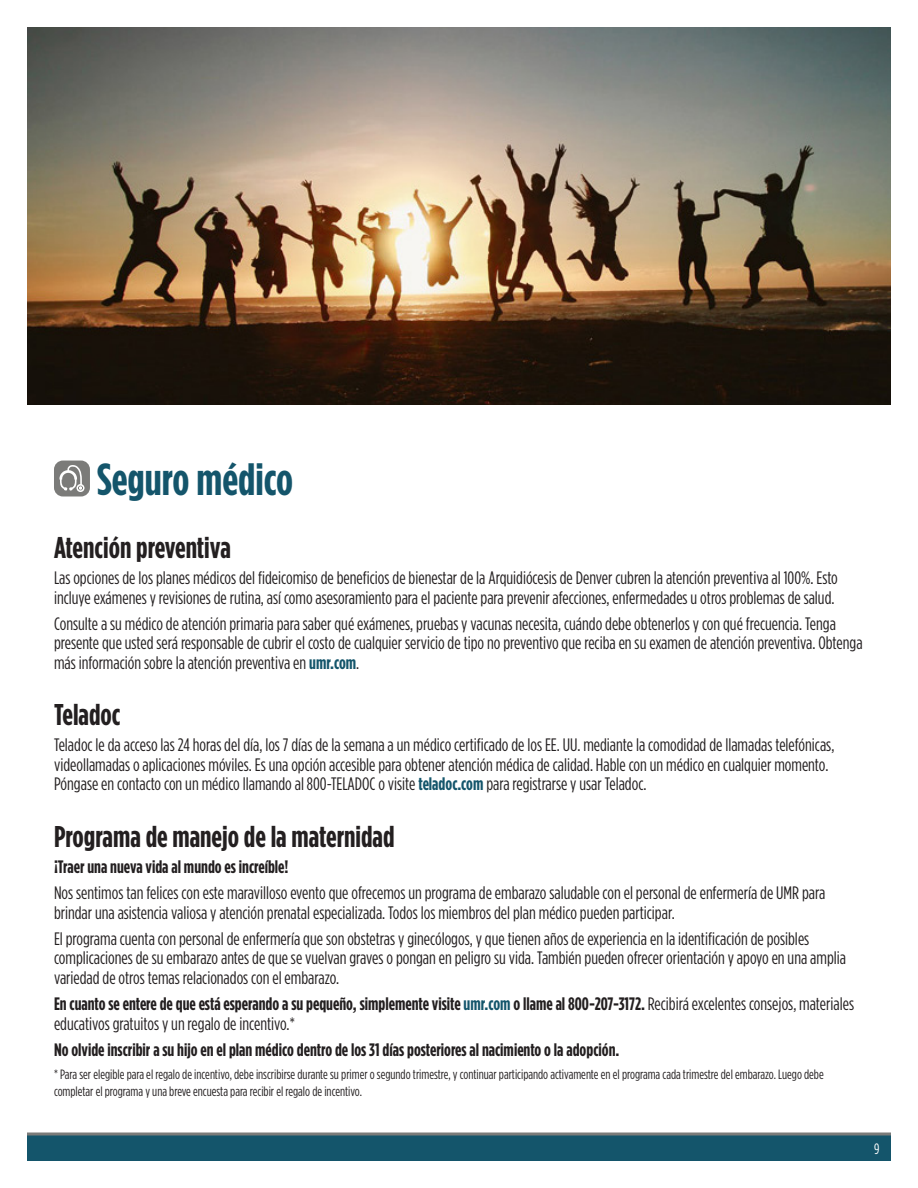
<style>
.page{position:relative;width:918px;height:1188px;background:#fff}
.page>*{position:absolute;margin:0;border:0;box-sizing:border-box;transform-origin:0 0}
.Section_Title{font:700 45px "Gotham Condensed";color:#14556b}
.Subhead{font:700 30px "Gotham Condensed";color:#231f20}
.Body{font:18px/19.5px "Gotham Condensed";color:#231f20}
.Bullets-black{font:18px/19.5px "Gotham Condensed";color:#231f20}
.Body-2{font:700 18px/19.5px "Gotham Condensed";color:#231f20}
.t1{font:15px "Gotham Condensed";color:#fff}
.Note{font:13.5px/16.5px "Gotham Condensed";color:#231f20}
.s1{font-weight:700;color:#14556b}
.s2{color:#14556b}
.s3{font-weight:400}
</style>
<div class="page">
<div style="left:27px;top:1134px;width:864px;height:27px;background:#14556b"></div>
<svg style="left:27px;top:1132px;width:864px;height:4px;background:#7e8687"></svg>
<div style="left:54px;top:461px;width:36px;height:35px;background:#7b7b79;border-radius:9px"></div>
<svg style="left:59px;top:465px;width:26px;height:27px"></svg>
<img style="left:27px;top:27px;width:864px;height:378px">
<p class="Section_Title" style="left:97px;top:453px;width:198px">Seguro médico</p>
<p class="Subhead" style="left:54px;top:530px;width:178px">Atención preventiva</p>
<p class="Body" style="left:54px;top:568px;width:785px">Las opciones de los planes médicos del fideicomiso de beneficios de bienestar de la Arquidiócesis de Denver cubren la atención preventiva al 100%. Esto incluye exámenes y revisiones de rutina, así como asesoramiento para el paciente para prevenir afecciones, enfermedades u otros problemas de salud.</p>
<p class="Body" style="left:54px;top:614px;width:810px">Consulte a su médico de atención primaria para saber qué exámenes, pruebas y vacunas necesita, cuándo debe obtenerlos y con qué frecuencia. Tenga presente que usted será responsable de cubrir el costo de cualquier servicio de tipo no preventivo que reciba en su examen de atención preventiva. Obtenga más información sobre la atención preventiva en <span class="s1">umr.com</span>.</p>
<p class="Subhead" style="left:54px;top:697px;width:68px">Teladoc</p>
<p class="Bullets-black" style="left:54px;top:735px;width:782px">Teladoc le da acceso las 24 horas del día, los 7 días de la semana a un médico certificado de los EE. UU. mediante la comodidad de llamadas telefónicas, videollamadas o aplicaciones móviles. Es una opción accesible para obtener atención médica de calidad. Hable con un médico en cualquier momento.<br>Póngase en contacto con un médico llamando al 800-TELADOC o visite <span class="s1">teladoc.com</span> para registrarse y usar Teladoc.</p>
<p class="Subhead" style="left:54px;top:819px;width:342px">Programa de manejo de la maternidad</p>
<p class="Body-2" style="left:54px;top:857px;width:236px">¡Traer una nueva vida al mundo es increíble!</p>
<p class="Body" style="left:54px;top:883px;width:773px">Nos sentimos tan felices con este maravilloso evento que ofrecemos un programa de embarazo saludable con el personal de enfermería de UMR para brindar una asistencia valiosa y atención prenatal especializada. Todos los miembros del plan médico pueden participar.</p>
<p class="Body" style="left:54px;top:929px;width:794px">El programa cuenta con personal de enfermería que son obstetras y ginecólogos, y que tienen años de experiencia en la identificación de posibles complicaciones de su embarazo antes de que se vuelvan graves o pongan en peligro su vida. También pueden ofrecer orientación y apoyo en una amplia variedad de otros temas relacionados con el embarazo.</p>
<p class="Body-2" style="left:54px;top:994px;width:802px">En cuanto se entere de que está esperando a su pequeño, simplemente visite <span class="s2">umr.com</span> o llame al 800-207-3172. <span class="s3">Recibirá excelentes consejos, materiales educativos gratuitos y un regalo de incentivo.*</span></p>
<p class="Body-2" style="left:54px;top:1040px;width:567px">No olvide inscribir a su hijo en el plan médico dentro de los 31 días posteriores al nacimiento o la adopción.</p>
<p class="Note" style="left:54px;top:1066px;width:771px">* Para ser elegible para el regalo de incentivo, debe inscribirse durante su primer o segundo trimestre, y continuar participando activamente en el programa cada trimestre del embarazo. Luego debe completar el programa y una breve encuesta para recibir el regalo de incentivo.</p>
<p class="t1" style="left:874px;top:1140px;width:7px">9</p>
</div>
